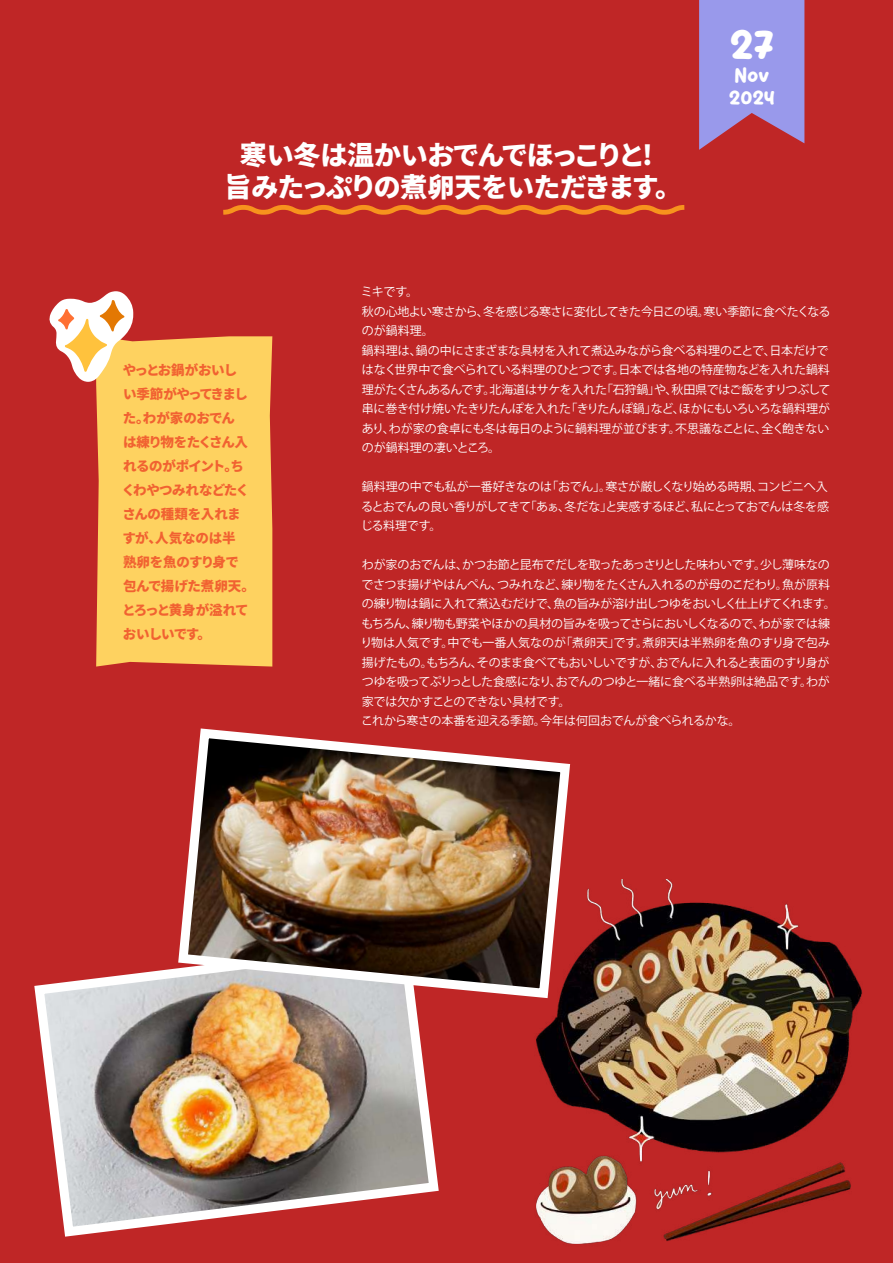
<style>
.page{position:relative;width:893px;height:1263px;background:#fff}
.page>*{position:absolute;margin:0;border:0;box-sizing:border-box;transform-origin:0 0}
.t1{font:37.5px "Nice Sugar";color:#fff}
.t2{font:900 27px/32.4px "Noto Sans JP";letter-spacing:-.04em;color:#fff;text-align:center}
.t3{font:18px/21.6px "Nice Sugar";color:#fff;text-align:center}
.t4{font:900 13.5px/24px "Noto Sans JP";letter-spacing:-.04em;color:#f16231}
.t5{font:12px/19.5px "Koz Go Pr 6 N";letter-spacing:-.02em;color:#fff}
</style>
<div class="page">
<div style="left:1px;top:0;width:892px;height:1263px;background:#bf2626"></div>
<svg style="left:223px;top:205px;width:462px;height:10px"></svg>
<div style="left:96px;top:336px;width:176px;height:330px;background:#fed260"></div>
<svg style="left:699px;top:0;width:105px;height:150px;background:#9e89cf"></svg>
<img style="left:34px;top:969px;width:405px;height:268px">
<img style="left:173px;top:728px;width:398px;height:275px">
<img style="left:0;top:724px;width:1px;height:539px">
<img style="left:477px;top:879px;width:386px;height:365px">
<svg style="left:49px;top:291px;width:84px;height:91px"></svg>
<h2 class="t2" style="left:225px;top:139px;width:459px">寒い冬は温かいおでんでほっこりと!<br>旨みたっぷりの煮卵天をいただきます。</h2>
<h1 class="t1" style="left:729px;top:24px;width:46px">27</h1>
<h3 class="t3" style="left:729px;top:66px;width:47px">Nov<br>2024</h3>
<p class="t4" style="left:122px;top:359px;width:135px">やっとお鍋がおいし<br>い季節がやってきました。わが家のおでん<br>は練り物をたくさん入れるのがポイント。ちくわやつみれなどたくさんの種類を入れますが、人気なのは半<br>熟卵を魚のすり身で<br>包んで揚げた煮卵天。とろっと黄身が溢れておいしいです。</p>
<p class="t5" style="left:361px;top:282px;width:471px">ミキです。<br>秋の心地よい寒さから、冬を感じる寒さに変化してきた今日この頃。寒い季節に食べたくなるのが鍋料理。<br>鍋料理は、鍋の中にさまざまな具材を入れて煮込みながら食べる料理のことで、日本だけではなく世界中で食べられている料理のひとつです。日本では各地の特産物などを入れた鍋料理がたくさんあるんです。北海道はサケを入れた「石狩鍋」や、秋田県ではご飯をすりつぶして串に巻き付け焼いたきりたんぽを入れた「きりたんぽ鍋」など、ほかにもいろいろな鍋料理があり、わが家の食卓にも冬は毎日のように鍋料理が並びます。不思議なことに、全く飽きないのが鍋料理の凄いところ。</p>
<p class="t5" style="left:361px;top:477px;width:470px;text-align:justify">鍋料理の中でも私が一番好きなのは「おでん」。寒さが厳しくなり始める時期、コンビニへ入るとおでんの良い香りがしてきて「あぁ、冬だな」と実感するほど、私にとっておでんは冬を感じる料理です。</p>
<p class="t5" style="left:361px;top:555px;width:477px">わが家のおでんは、かつお節と昆布でだしを取ったあっさりとした味わいです。少し薄味なのでさつま揚げやはんぺん、つみれなど、練り物をたくさん入れるのが母のこだわり。魚が原料の練り物は鍋に入れて煮込むだけで、魚の旨みが溶け出しつゆをおいしく仕上げてくれます。もちろん、練り物も野菜やほかの具材の旨みを吸ってさらにおいしくなるので、わが家では練り物は人気です。中でも一番人気なのが「煮卵天」です。煮卵天は半熟卵を魚のすり身で包み揚げたもの。もちろん、そのまま食べてもおいしいですが、おでんに入れると表面のすり身がつゆを吸ってぷりっとした食感になり、おでんのつゆと一緒に食べる半熟卵は絶品です。わが家では欠かすことのできない具材です。<br>これから寒さの本番を迎える季節。今年は何回おでんが食べられるかな。</p>
</div>
